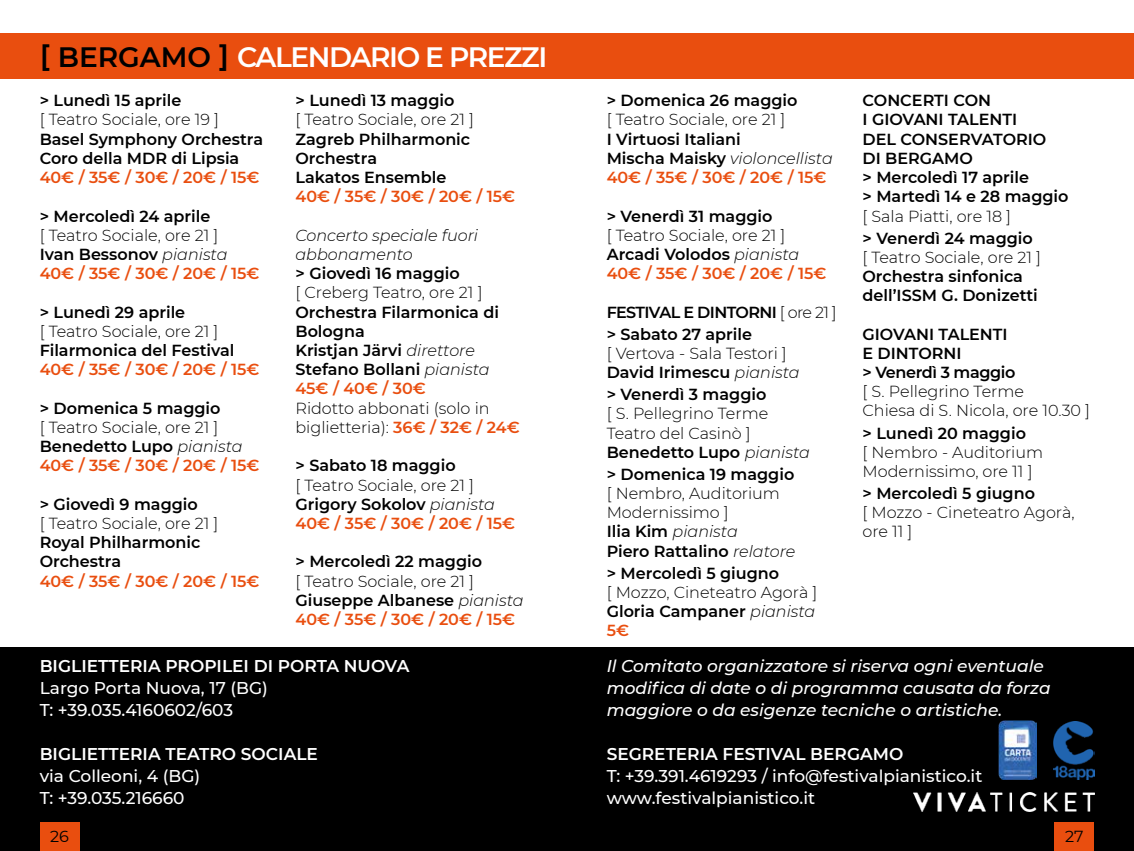
<style>
.page{position:relative;width:1134px;height:851px;background:#fff}
.page>*{position:absolute;margin:0;border:0;box-sizing:border-box;transform-origin:0 0}
.t1{font:600 28px "Montserrat";letter-spacing:-.05em;color:#fff}
.t2{font:500 17px/22px "Montserrat";color:#fff}
.t3{font:italic 500 17px/22px "Montserrat";color:#fff}
.t4{font:600 17px "Montserrat";color:#fff}
.t5{font:300 16px/19.2px "Montserrat";color:#000}
.t6{font:600 16px/19.2px "Montserrat";color:#000}
.t7{font:600 16px "Montserrat";color:#e94e0f}
.t8{font:600 16px/22px "Montserrat";letter-spacing:-.04em;color:#000}
.t9{font:italic 300 16px/19.2px "Montserrat";color:#000}
.t10{font:16px "Montserrat";color:#000}
.s1{color:#000}
.s2{font-weight:600}
.s3{font-style:italic}
.s4{font-weight:600;color:#e94e0f}
.s5{font-weight:300;font-style:italic}
.s6{color:#e94e0f}
.s7{font-weight:300}
</style>
<div class="page">
<div style="left:0;top:33px;width:1134px;height:46px;background:#e94e0f"></div>
<div style="left:0;top:647px;width:1134px;height:203px;background:#000"></div>
<img style="left:1054px;top:721px;width:40px;height:58px">
<img style="left:998px;top:720px;width:39px;height:59px">
<img style="left:913px;top:792px;width:181px;height:19px">
<div style="left:1054px;top:822px;width:40px;height:28px;background:#e94e0f"></div>
<div style="left:40px;top:822px;width:39px;height:28px;background:#e94e0f"></div>
<h1 class="t1" style="left:40px;top:37px;width:509px"><span class="s1">[ BERGAMO ]</span> CALENDARIO E PREZZI</h1>
<p class="t6" style="left:40px;top:90px;width:143px">&gt; Lunedì 15 aprile</p>
<p class="t5" style="left:40px;top:110px;width:181px">[ Teatro Sociale, ore 19 ]</p>
<p class="t6" style="left:40px;top:129px;width:225px">Basel Symphony Orchestra<br>Coro della MDR di Lipsia</p>
<p class="t7" style="left:40px;top:166px;width:221px">40€ / 35€ / 30€ / 20€ / 15€</p>
<p class="t6" style="left:40px;top:205px;width:172px">&gt; Mercoledì 24 aprile</p>
<p class="t5" style="left:40px;top:225px;width:221px">[ Teatro Sociale, ore 21 ]<br><span class="s2">Ivan Bessonov</span> <span class="s3">pianista<br></span><span class="s4">40€ / 35€ / 30€ / 20€ / 15€</span></p>
<p class="t6" style="left:40px;top:301px;width:147px">&gt; Lunedì 29 aprile</p>
<p class="t5" style="left:40px;top:321px;width:180px">[ Teatro Sociale, ore 21 ]</p>
<p class="t6" style="left:40px;top:340px;width:196px">Filarmonica del Festival</p>
<p class="t7" style="left:40px;top:358px;width:221px">40€ / 35€ / 30€ / 20€ / 15€</p>
<p class="t6" style="left:40px;top:397px;width:182px">&gt; Domenica 5 maggio</p>
<p class="t5" style="left:40px;top:417px;width:221px">[ Teatro Sociale, ore 21 ]<br><span class="s2">Benedetto Lupo</span> <span class="s3">pianista<br></span><span class="s4">40€ / 35€ / 30€ / 20€ / 15€</span></p>
<p class="t6" style="left:40px;top:493px;width:160px">&gt; Giovedì 9 maggio</p>
<p class="t5" style="left:40px;top:513px;width:180px">[ Teatro Sociale, ore 21 ]</p>
<p class="t6" style="left:40px;top:532px;width:162px">Royal Philharmonic<br>Orchestra</p>
<p class="t7" style="left:40px;top:569px;width:221px">40€ / 35€ / 30€ / 20€ / 15€</p>
<p class="t6" style="left:295px;top:90px;width:160px">&gt; Lunedì 13 maggio</p>
<p class="t5" style="left:295px;top:110px;width:180px">[ Teatro Sociale, ore 21 ]</p>
<p class="t6" style="left:295px;top:129px;width:176px">Zagreb Philharmonic<br>Orchestra<br>Lakatos Ensemble</p>
<p class="t7" style="left:295px;top:185px;width:221px">40€ / 35€ / 30€ / 20€ / 15€</p>
<p class="t9" style="left:295px;top:225px;width:184px">Concerto speciale fuori abbonamento</p>
<p class="t6" style="left:295px;top:263px;width:166px">&gt; Giovedì 16 maggio</p>
<p class="t5" style="left:295px;top:282px;width:189px">[ Creberg Teatro, ore 21 ]</p>
<p class="t6" style="left:295px;top:301px;width:205px">Orchestra Filarmonica di<br>Bologna<br>Kristjan Järvi <span class="s5">direttore<br></span>Stefano Bollani <span class="s5">pianista<br></span><span class="s6">45€ / 40€ / 30€</span></p>
<p class="t5" style="left:295px;top:398px;width:226px">Ridotto abbonati (solo in biglietteria): <span class="s4">36€ / 32€ / 24€</span></p>
<p class="t6" style="left:295px;top:455px;width:162px">&gt; Sabato 18 maggio</p>
<p class="t5" style="left:295px;top:474px;width:221px">[ Teatro Sociale, ore 21 ]<br><span class="s2">Grigory Sokolov</span> <span class="s3">pianista<br></span><span class="s4">40€ / 35€ / 30€ / 20€ / 15€</span></p>
<p class="t6" style="left:295px;top:551px;width:188px">&gt; Mercoledì 22 maggio</p>
<p class="t5" style="left:295px;top:570px;width:230px">[ Teatro Sociale, ore 21 ]<br><span class="s2">Giuseppe Albanese</span> <span class="s3">pianista<br></span><span class="s4">40€ / 35€ / 30€ / 20€ / 15€</span></p>
<p class="t4" style="left:40px;top:653px;width:371px">BIGLIETTERIA PROPILEI DI PORTA NUOVA</p>
<p class="t2" style="left:40px;top:676px;width:230px">Largo Porta Nuova, 17 (BG)<br>T: +39.035.4160602/603</p>
<p class="t4" style="left:40px;top:741px;width:280px">BIGLIETTERIA TEATRO SOCIALE</p>
<p class="t2" style="left:40px;top:764px;width:162px">via Colleoni, 4 (BG)<br>T: +39.035.216660</p>
<p class="t6" style="left:607px;top:90px;width:192px">&gt; Domenica 26 maggio</p>
<p class="t5" style="left:607px;top:110px;width:180px">[ Teatro Sociale, ore 21 ]</p>
<p class="t6" style="left:607px;top:129px;width:228px">I Virtuosi Italiani<br>Mischa Maisky <span class="s5">violoncellista<br></span><span class="s6">40€ / 35€ / 30€ / 20€ / 15€</span></p>
<p class="t6" style="left:607px;top:205px;width:167px">&gt; Venerdì 31 maggio</p>
<p class="t5" style="left:607px;top:225px;width:221px">[ Teatro Sociale, ore 21 ]<br><span class="s2">Arcadi Volodos</span> <span class="s3">pianista<br></span><span class="s4">40€ / 35€ / 30€ / 20€ / 15€</span></p>
<p class="t8" style="left:607px;top:300px;width:232px">FESTIVAL E DINTORNI <span class="s7">[ ore 21 ] </span>&gt; Sabato 27 aprile</p>
<p class="t5" style="left:607px;top:343px;width:195px">[ Vertova - Sala Testori ]<br><span class="s2">David Irimescu</span> <span class="s3">pianista</span></p>
<p class="t6" style="left:607px;top:384px;width:161px">&gt; Venerdì 3 maggio</p>
<p class="t5" style="left:607px;top:403px;width:205px">[ S. Pellegrino Terme<br>Teatro del Casinò ]<br><span class="s2">Benedetto Lupo</span> <span class="s3">pianista</span></p>
<p class="t6" style="left:607px;top:463px;width:189px">&gt; Domenica 19 maggio</p>
<p class="t5" style="left:607px;top:483px;width:190px">[ Nembro, Auditorium<br>Modernissimo ]<br><span class="s2">Ilia Kim</span> <span class="s3">pianista<br></span><span class="s2">Piero Rattalino</span> <span class="s3">relatore</span></p>
<p class="t6" style="left:607px;top:562px;width:174px">&gt; Mercoledì 5 giugno</p>
<p class="t5" style="left:607px;top:582px;width:212px">[ Mozzo, Cineteatro Agorà ]<br><span class="s2">Gloria Campaner</span> <span class="s3">pianista<br></span><span class="s4">5€</span></p>
<p class="t6" style="left:862px;top:90px;width:207px">CONCERTI CON<br>I GIOVANI TALENTI<br>DEL CONSERVATORIO<br>DI BERGAMO<br>&gt; Mercoledì 17 aprile<br>&gt; Martedì 14 e 28 maggio</p>
<p class="t5" style="left:862px;top:206px;width:150px">[ Sala Piatti, ore 18 ]</p>
<p class="t6" style="left:862px;top:227px;width:172px">&gt; Venerdì 24 maggio</p>
<p class="t5" style="left:862px;top:247px;width:180px">[ Teatro Sociale, ore 21 ]</p>
<p class="t6" style="left:862px;top:266px;width:177px">Orchestra sinfonica dell’ISSM G. Donizetti</p>
<p class="t6" style="left:862px;top:323px;width:154px">GIOVANI TALENTI<br>E DINTORNI<br>&gt; Venerdì 3 maggio</p>
<p class="t5" style="left:862px;top:381px;width:229px">[ S. Pellegrino Terme<br>Chiesa di S. Nicola, ore 10.30 ]</p>
<p class="t6" style="left:862px;top:422px;width:165px">&gt; Lunedì 20 maggio</p>
<p class="t5" style="left:862px;top:442px;width:182px">[ Nembro - Auditorium<br>Modernissimo, ore 11 ]</p>
<p class="t6" style="left:862px;top:483px;width:174px">&gt; Mercoledì 5 giugno</p>
<p class="t5" style="left:862px;top:502px;width:214px">[ Mozzo - Cineteatro Agorà, ore 11 ]</p>
<p class="t3" style="left:607px;top:654px;width:445px">Il Comitato organizzatore si riserva ogni eventuale modifica di date o di programma causata da forza maggiore o da esigenze tecniche o artistiche.</p>
<p class="t4" style="left:607px;top:741px;width:298px">SEGRETERIA FESTIVAL BERGAMO</p>
<p class="t2" style="left:607px;top:764px;width:377px">T: +39.391.4619293 / info@festivalpianistico.it www.festivalpianistico.it</p>
<p class="t10" style="left:50px;top:825px;width:20px">26</p>
<p class="t10" style="left:1065px;top:825px;width:20px">27</p>
</div>
